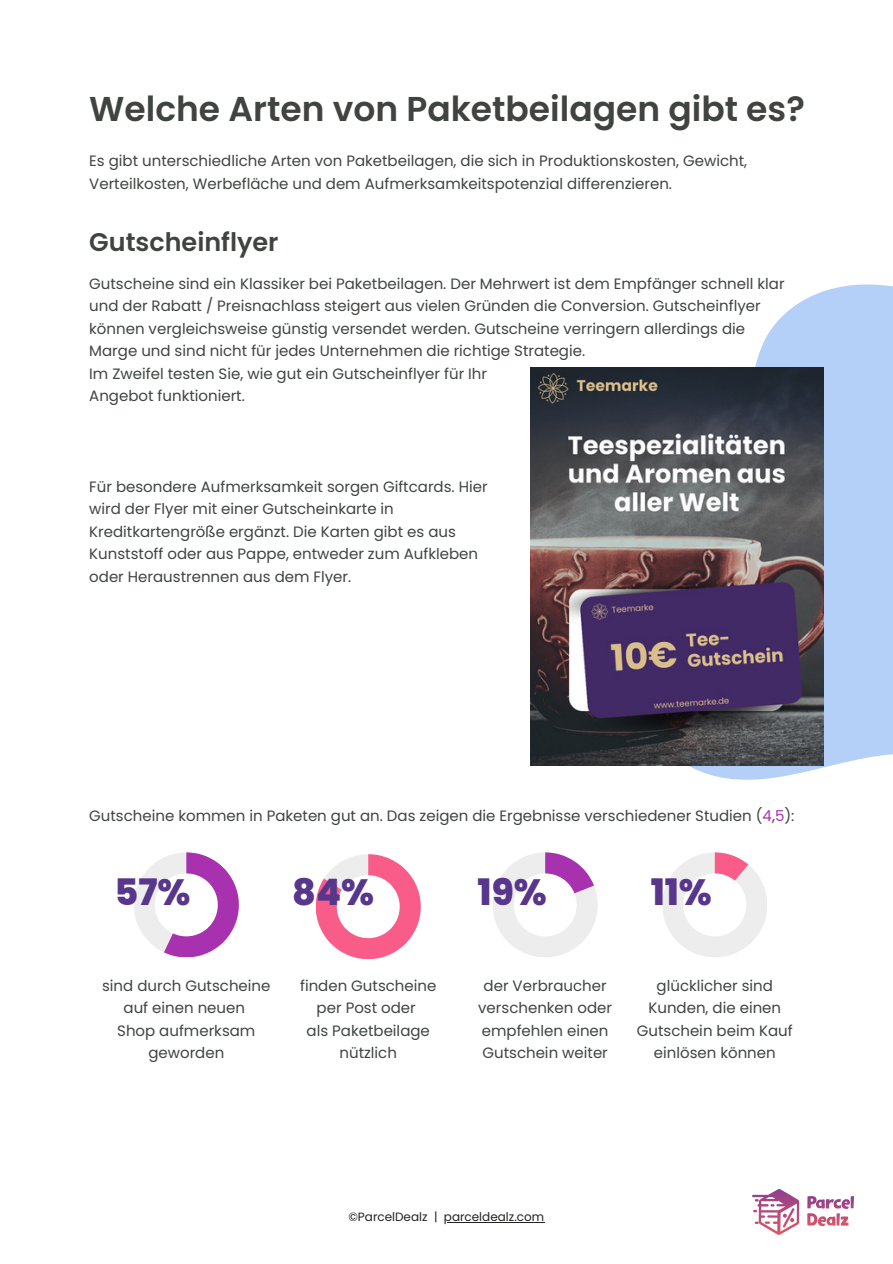
<style>
.page{position:relative;width:893px;height:1264px;background:#fff}
.page>*{position:absolute;margin:0;border:0;box-sizing:border-box;transform-origin:0 0}
.t1{font:800 36.45px "Poppins";color:#57368c}
.t2{font:600 34.5px "Poppins";color:#3f4440}
.t3{font:600 25.5px "Poppins";color:#3f4440}
.t4{font:15px/22.5px "Poppins";color:#3f4440;text-align:center}
.t5{font:12px "Poppins";color:#222221}
.s1{color:#a831af}
</style>
<div class="page">
<svg style="left:807px;top:1196px;width:46px;height:30px"></svg>
<svg style="left:752px;top:1189px;width:47px;height:45px"></svg>
<svg style="left:601px;top:284px;width:291px;height:496px;fill:#b5d0f8"></svg>
<img style="left:531px;top:367px;width:292px;height:398px">
<svg style="left:134px;top:852px;width:105px;height:105px"></svg>
<svg style="left:316px;top:854px;width:104px;height:105px"></svg>
<svg style="left:493px;top:852px;width:104px;height:105px"></svg>
<svg style="left:662px;top:852px;width:105px;height:105px"></svg>
<hr style="left:444px;top:1221px;width:100px;height:1px;background:#222221">
<h2 class="t2" style="left:89px;top:85px;width:717px">Welche Arten von Paketbeilagen gibt es?</h2>
<p class="t4" style="left:89px;top:150px;width:659px;text-align:left">Es gibt unterschiedliche Arten von Paketbeilagen, die sich in Produktionskosten, Gewicht,<br>Verteilkosten, Werbefläche und dem Aufmerksamkeitspotenzial differenzieren.</p>
<h3 class="t3" style="left:89px;top:224px;width:191px">Gutscheinflyer</h3>
<p class="t4" style="left:89px;top:272px;width:696px;text-align:left">Gutscheine sind ein Klassiker bei Paketbeilagen. Der Mehrwert ist dem Empfänger schnell klar und der Rabatt / Preisnachlass steigert aus vielen Gründen die Conversion. Gutscheinflyer können vergleichsweise günstig versendet werden. Gutscheine verringern allerdings die Marge und sind nicht für jedes Unternehmen die richtige Strategie.<br>Im Zweifel testen Sie, wie gut ein Gutscheinflyer für Ihr<br>Angebot funktioniert.</p>
<p class="t4" style="left:89px;top:475px;width:400px;text-align:left">Für besondere Aufmerksamkeit sorgen Giftcards. Hier wird der Flyer mit einer Gutscheinkarte in Kreditkartengröße ergänzt. Die Karten gibt es aus Kunststoff oder aus Pappe, entweder zum Aufkleben oder Heraustrennen aus dem Flyer.</p>
<p class="t4" style="left:89px;top:804px;width:706px">Gutscheine kommen in Paketen gut an. Das zeigen die Ergebnisse verschiedener Studien (<span class="s1">4</span>,<span class="s1">5</span>):</p>
<h1 class="t1" style="left:114px;top:866px;width:77px">57%</h1>
<h1 class="t1" style="left:292px;top:866px;width:83px">84%</h1>
<h1 class="t1" style="left:477px;top:866px;width:71px">19%</h1>
<h1 class="t1" style="left:650px;top:866px;width:63px">11%</h1>
<p class="t4" style="left:102px;top:974px;width:170px">sind durch Gutscheine auf einen neuen<br>Shop aufmerksam geworden</p>
<p class="t4" style="left:300px;top:974px;width:138px">finden Gutscheine per Post oder<br>als Paketbeilage nützlich</p>
<p class="t4" style="left:478px;top:974px;width:135px">der Verbraucher verschenken oder empfehlen einen<br>Gutschein weiter</p>
<p class="t4" style="left:636px;top:974px;width:157px">glücklicher sind<br>Kunden, die einen<br>Gutschein beim Kauf einlösen können</p>
<p class="t5" style="left:348px;top:1208px;width:197px">©ParcelDealz | parceldealz.com</p>
</div>
